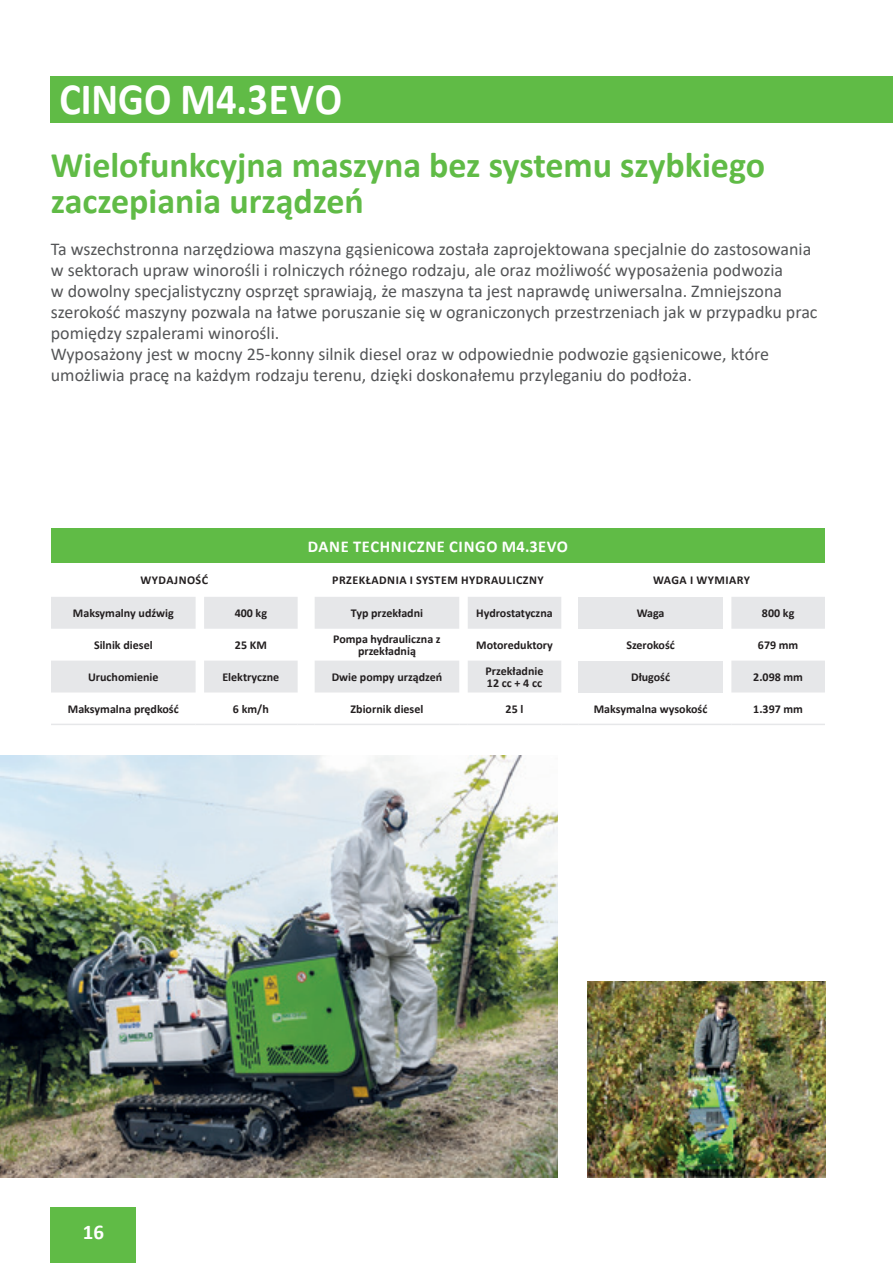
<style>
.page{position:relative;width:893px;height:1263px;background:#fff}
.page>*{position:absolute;margin:0;border:0;box-sizing:border-box;transform-origin:0 0}
.t1{font:700 45px "Calibri";color:#fff;scale:.9 1}
.t2{font:700 36px/36px "Calibri";color:#60bb46}
.t3{font:700 21px "Calibri";color:#fff}
.t4{font:18px/21px "Calibri";color:#545557}
.t5{font:700 16.5px "Calibri";letter-spacing:.04em;color:#fff}
.t6{font:700 12px/12px "Calibri";color:#231f20;text-align:center}
.t7{font:700 12px "Calibri";letter-spacing:.04em;color:#231f20}
</style>
<div class="page">
<div style="left:51px;top:1208px;width:85px;height:55px;background:#60bb46"></div>
<div style="left:51px;top:77px;width:842px;height:46px;background:#60bb46"></div>
<img style="left:588px;top:981px;width:238px;height:196px">
<img style="left:0;top:756px;width:557px;height:422px">
<div style="left:51px;top:529px;width:774px;height:34px;background:#60bb46"></div>
<svg style="left:51px;top:597px;width:774px;height:95px;fill:#e6e7e9"></svg>
<div style="left:578px;top:597px;width:145px;height:32px;background:#e6e7e9"></div>
<div style="left:578px;top:629px;width:145px;height:32px;background:#fff"></div>
<div style="left:578px;top:661px;width:145px;height:31px;background:#e6e7e9"></div>
<hr style="left:51px;top:724px;width:145px;height:1px;background:#e6e7e9">
<hr style="left:204px;top:724px;width:94px;height:1px;background:#e6e7e9">
<svg style="left:298px;top:724px;width:17px;height:1px"></svg>
<hr style="left:315px;top:724px;width:144px;height:1px;background:#e6e7e9">
<hr style="left:468px;top:724px;width:93px;height:1px;background:#e6e7e9">
<svg style="left:561px;top:724px;width:17px;height:1px"></svg>
<hr style="left:578px;top:724px;width:145px;height:1px;background:#e6e7e9">
<hr style="left:731px;top:724px;width:94px;height:1px;background:#e6e7e9">
<p class="t1" style="left:59px;top:67px;width:316px">CINGO M4.3EVO</p>
<p class="t2" style="left:51px;top:146px;width:716px">Wielofunkcyjna maszyna bez systemu szybkiego zaczepiania urządzeń</p>
<p class="t4" style="left:51px;top:238px;width:768px">Ta wszechstronna narzędziowa maszyna gąsienicowa została zaprojektowana specjalnie do zastosowania w sektorach upraw winorośli i rolniczych różnego rodzaju, ale oraz możliwość wyposażenia podwozia<br>w dowolny specjalistyczny osprzęt sprawiają, że maszyna ta jest naprawdę uniwersalna. Zmniejszona szerokość maszyny pozwala na łatwe poruszanie się w ograniczonych przestrzeniach jak w przypadku prac pomiędzy szpalerami winorośli.<br>Wyposażony jest w mocny 25-konny silnik diesel oraz w odpowiednie podwozie gąsienicowe, które umożliwia pracę na każdym rodzaju terenu, dzięki doskonałemu przyleganiu do podłoża.</p>
<p class="t5" style="left:308px;top:535px;width:262px">DANE TECHNICZNE CINGO M4.3EVO</p>
<p class="t7" style="left:141px;top:572px;width:69px">WYDAJNOŚĆ</p>
<p class="t7" style="left:332px;top:572px;width:213px">PRZEKŁADNIA I SYSTEM HYDRAULICZNY</p>
<p class="t7" style="left:653px;top:572px;width:98px">WAGA I WYMIARY</p>
<p class="t6" style="left:73px;top:607px;width:102px">Maksymalny udźwig</p>
<p class="t6" style="left:235px;top:607px;width:34px">400 kg</p>
<p class="t6" style="left:351px;top:607px;width:74px">Typ przekładni</p>
<p class="t6" style="left:476px;top:607px;width:78px">Hydrostatyczna</p>
<p class="t6" style="left:637px;top:607px;width:29px">Waga</p>
<p class="t6" style="left:762px;top:607px;width:34px">800 kg</p>
<p class="t6" style="left:94px;top:639px;width:60px">Silnik diesel</p>
<p class="t6" style="left:235px;top:639px;width:33px">25 KM</p>
<p class="t6" style="left:333px;top:633px;width:109px">Pompa hydrauliczna z przekładnią</p>
<p class="t6" style="left:476px;top:639px;width:78px">Motoreduktory</p>
<p class="t6" style="left:626px;top:639px;width:50px">Szerokość</p>
<p class="t6" style="left:758px;top:639px;width:42px">679 mm</p>
<p class="t6" style="left:88px;top:671px;width:72px">Uruchomienie</p>
<p class="t6" style="left:222px;top:671px;width:58px">Elektryczne</p>
<p class="t6" style="left:332px;top:671px;width:112px">Dwie pompy urządzeń</p>
<p class="t6" style="left:486px;top:665px;width:59px;text-align:left">Przekładnie<br>12 cc + 4 cc</p>
<p class="t6" style="left:631px;top:671px;width:40px">Długość</p>
<p class="t6" style="left:753px;top:671px;width:51px">2.098 mm</p>
<p class="t6" style="left:68px;top:702px;width:112px">Maksymalna prędkość</p>
<p class="t6" style="left:233px;top:702px;width:37px">6 km/h</p>
<p class="t6" style="left:350px;top:702px;width:74px">Zbiornik diesel</p>
<p class="t6" style="left:506px;top:702px;width:19px">25 l</p>
<p class="t6" style="left:594px;top:702px;width:115px">Maksymalna wysokość</p>
<p class="t6" style="left:753px;top:702px;width:51px">1.397 mm</p>
<p class="t3" style="left:83px;top:1217px;width:23px">16</p>
</div>
